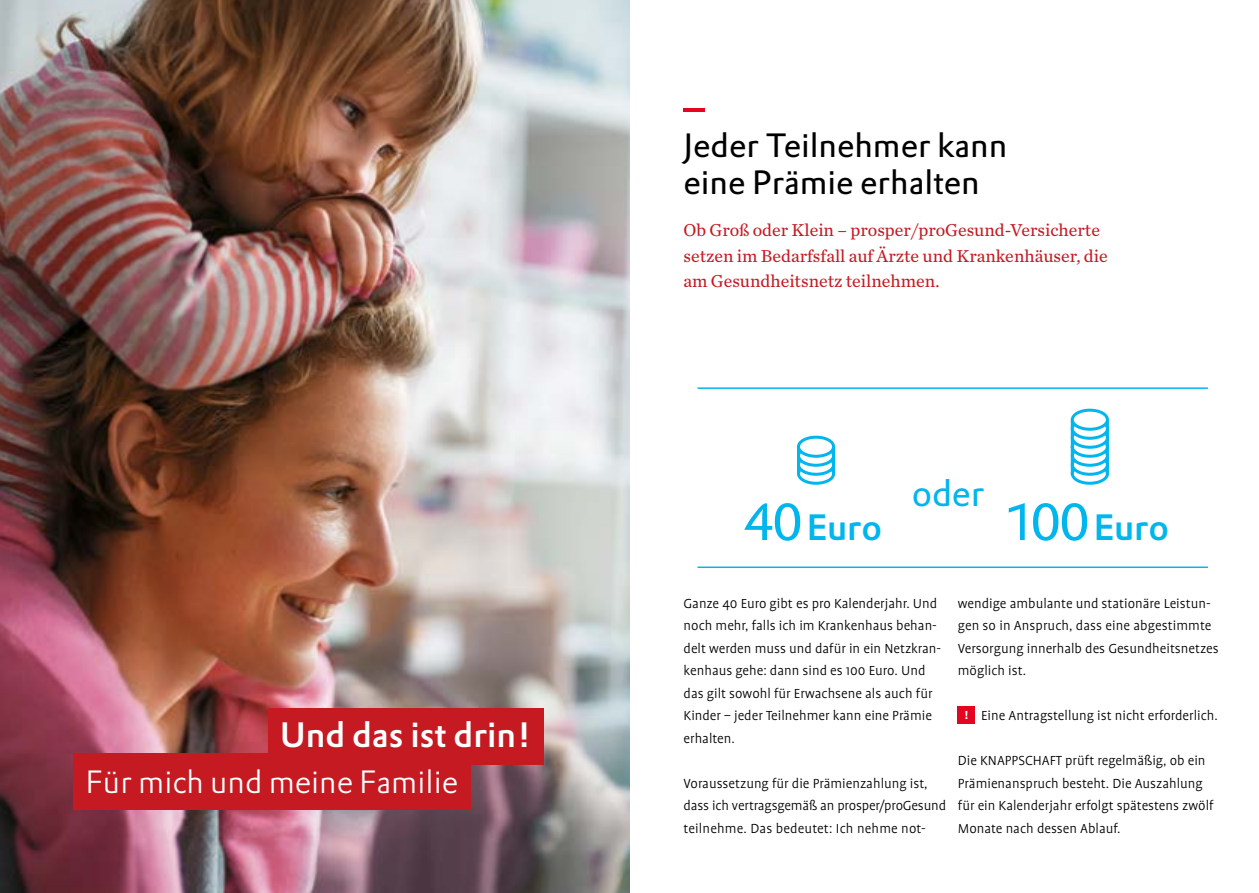
<style>
.page{position:relative;width:1259px;height:893px;background:#fff}
.page>*{position:absolute;margin:0;border:0;box-sizing:border-box;transform-origin:0 0}
.t1{font:500 36px "DTL Prokyon TOT";letter-spacing:-.01em;color:#00b6ed}
.t2{font:36px "DTL Prokyon T";color:#00b6ed}
.t3{font:500 34.5px "DTL Prokyon TOT";color:#fff}
.t4{font:33px/37.5px "DTL Prokyon T";color:#000}
.t5{font:300 31.5px "DTL Prokyon TOT";color:#fff}
.t6{font:18px/25.5px "Chronicle Text G2";color:#c51a21}
.t7{font:300 15px/22.5px "Profile";color:#000}
.s1{font-family:"DTL Prokyon T";font-weight:400;font-size:51px}
.s2{font-family:"Profile SC";font-weight:500;font-size:15.75px;color:#fff}
</style>
<div class="page">
<img style="left:0;top:0;width:629px;height:893px">
<div style="left:73px;top:754px;width:398px;height:56px;background:#c51a21"></div>
<div style="left:268px;top:709px;width:275px;height:56px;background:#c51a21"></div>
<hr style="left:683px;top:108px;width:22px;height:4px;background:#e40521">
<hr style="left:697px;top:387px;width:511px;height:2px;background:#00b6ed">
<hr style="left:697px;top:566px;width:511px;height:2px;background:#00b6ed">
<div style="left:958px;top:706px;width:17px;height:17px;background:#e40521"></div>
<svg style="left:798px;top:464px;width:35px;height:19px"></svg>
<div style="left:797px;top:463px;width:38px;height:22px;border:3px solid #00b6ed;border-radius:50%"></div>
<svg style="left:798px;top:455px;width:35px;height:19px"></svg>
<div style="left:797px;top:454px;width:38px;height:22px;border:3px solid #00b6ed;border-radius:50%"></div>
<svg style="left:798px;top:446px;width:35px;height:19px"></svg>
<div style="left:797px;top:445px;width:38px;height:22px;border:3px solid #00b6ed;border-radius:50%"></div>
<div style="left:798px;top:437px;width:35px;height:19px;background:#fff;border-radius:50%"></div>
<div style="left:797px;top:436px;width:38px;height:22px;border:3px solid #00b6ed;border-radius:50%"></div>
<hr style="left:797px;top:447px;width:3px;height:28px;background:#00b6ed">
<hr style="left:832px;top:447px;width:3px;height:28px;background:#00b6ed">
<svg style="left:1072px;top:464px;width:35px;height:19px"></svg>
<div style="left:1070px;top:463px;width:39px;height:22px;border:3px solid #00b6ed;border-radius:50%"></div>
<svg style="left:1072px;top:455px;width:35px;height:19px"></svg>
<div style="left:1070px;top:454px;width:39px;height:22px;border:3px solid #00b6ed;border-radius:50%"></div>
<svg style="left:1072px;top:446px;width:35px;height:19px"></svg>
<div style="left:1070px;top:445px;width:39px;height:22px;border:3px solid #00b6ed;border-radius:50%"></div>
<svg style="left:1072px;top:437px;width:35px;height:19px"></svg>
<div style="left:1070px;top:436px;width:39px;height:22px;border:3px solid #00b6ed;border-radius:50%"></div>
<hr style="left:1070px;top:447px;width:3px;height:28px;background:#00b6ed">
<hr style="left:1106px;top:447px;width:3px;height:28px;background:#00b6ed">
<hr style="left:1070px;top:420px;width:3px;height:28px;background:#00b6ed">
<hr style="left:1106px;top:420px;width:3px;height:28px;background:#00b6ed">
<svg style="left:1072px;top:428px;width:35px;height:19px"></svg>
<div style="left:1070px;top:427px;width:39px;height:22px;border:3px solid #00b6ed;border-radius:50%"></div>
<svg style="left:1072px;top:419px;width:35px;height:19px"></svg>
<div style="left:1070px;top:418px;width:39px;height:22px;border:3px solid #00b6ed;border-radius:50%"></div>
<div style="left:1072px;top:410px;width:35px;height:19px;background:#fff;border-radius:50%"></div>
<div style="left:1070px;top:409px;width:39px;height:22px;border:3px solid #00b6ed;border-radius:50%"></div>
<h2 class="t3" style="left:280px;top:713px;width:252px">Und das ist drin!</h2>
<h3 class="t5" style="left:85px;top:762px;width:374px">Für mich und meine Familie</h3>
<h3 class="t4" style="left:683px;top:126px;width:325px">Jeder Teilnehmer kann eine Prämie erhalten</h3>
<p class="t6" style="left:683px;top:217px;width:426px">Ob Groß oder Klein – prosper/proGesund-Versicherte setzen im Bedarfsfall auf Ärzte und Krankenhäuser, die am Gesundheitsnetz teilnehmen.</p>
<h1 class="t1" style="left:743px;top:504px;width:140px"><span class="s1">40</span>Euro</h1>
<h1 class="t2" style="left:911px;top:470px;width:74px">oder</h1>
<h1 class="t1" style="left:1005px;top:504px;width:165px"><span class="s1">100</span>Euro</h1>
<p class="t7" style="left:683px;top:592px;width:259px">Ganze 40 Euro gibt es pro Kalenderjahr. Und noch mehr, falls ich im Krankenhaus behan&shy;delt werden muss und dafür in ein Netzkran&shy;kenhaus gehe: dann sind es 100 Euro. Und das gilt sowohl für Erwachsene als auch für Kinder – jeder Teilnehmer kann eine Prämie erhalten.</p>
<p class="t7" style="left:683px;top:772px;width:264px">Voraussetzung für die Prämienzahlung ist, dass ich vertragsgemäß an prosper/proGesund teilnehme. Das bedeutet: Ich nehme not-</p>
<p class="t7" style="left:958px;top:592px;width:262px">wendige ambulante und stationäre Leistun&shy;gen so in Anspruch, dass eine abgestimmte Versorgung innerhalb des Gesundheitsnetzes möglich ist.</p>
<p class="t7" style="left:964px;top:704px;width:255px"><span class="s2">!</span> Eine Antragstellung ist nicht erforderlich.</p>
<p class="t7" style="left:958px;top:749px;width:257px">Die KNAPPSCHAFT prüft regelmäßig, ob ein Prämienanspruch besteht. Die Auszahlung für ein Kalenderjahr erfolgt spätestens zwölf Monate nach dessen Ablauf.</p>
</div>
